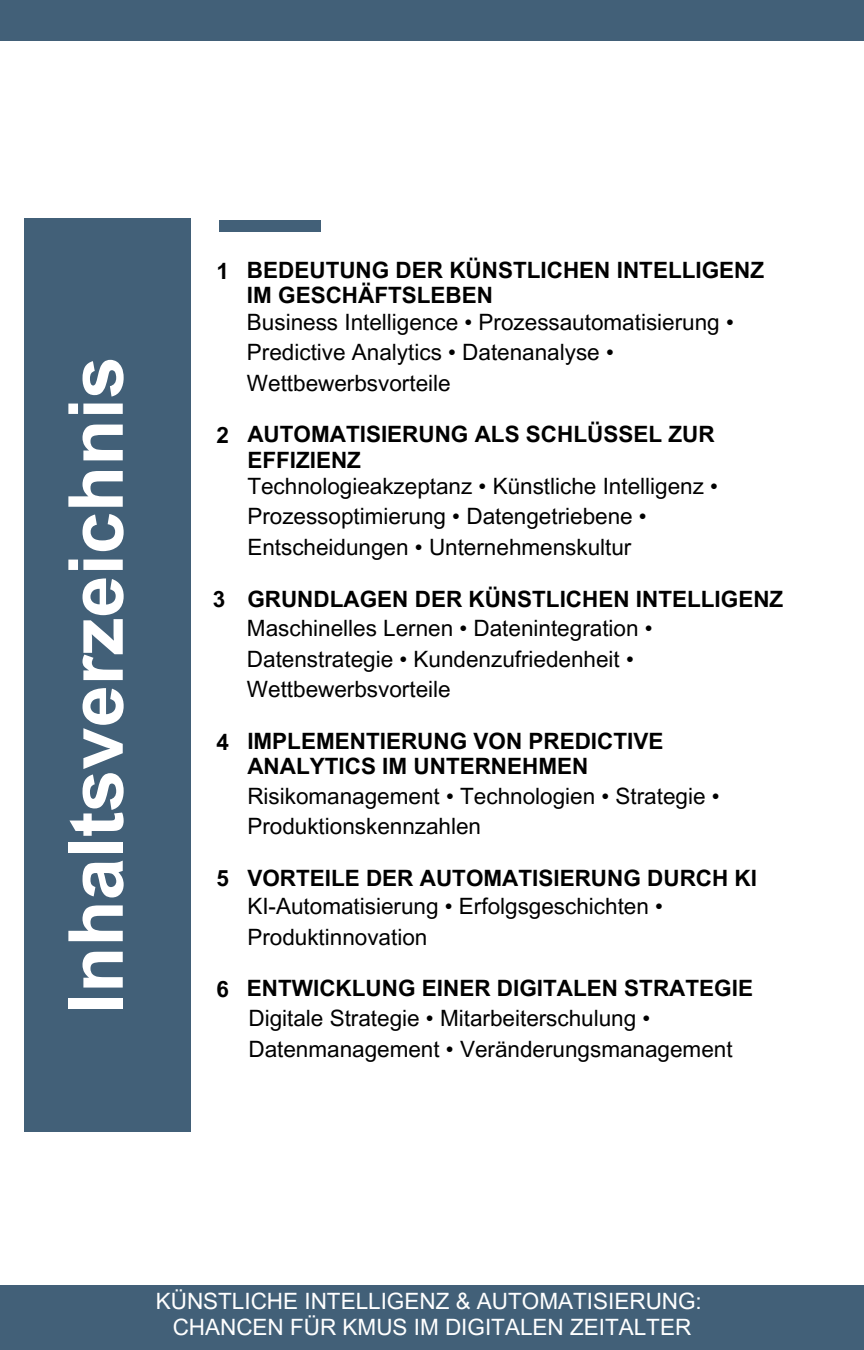
<style>
.page{position:relative;width:864px;height:1350px;background:#fff}
.page>*{position:absolute;margin:0;border:0;box-sizing:border-box;transform-origin:0 0}
.t1{font:700 75.83px "Arial MT Pro";color:#fff}
.t2{font:22.5px/30.4px "Arial MT Pro";color:#000}
.t3{font:700 22.5px/25.2px "Arial MT Pro";color:#000}
.t4{font:22.5px/25.2px "Arial MT Pro";color:#fff;text-align:center}
</style>
<div class="page">
<div style="left:24px;top:218px;width:167px;height:914px;background:#426078"></div>
<div style="left:0;top:0;width:864px;height:40px;background:#426078"></div>
<div style="left:0;top:1286px;width:864px;height:64px;background:#426078"></div>
<div style="left:219px;top:220px;width:102px;height:11px;background:#426078"></div>
<h1 class="t1" style="left:68px;top:1014px;width:659px;rotate:-90deg">Inhaltsverzeichnis</h1>
<p class="t3" style="left:216px;top:262px;width:14px">1</p>
<p class="t3" style="left:216px;top:426px;width:14px">2</p>
<h2 class="t3" style="left:213px;top:589px;width:14px">3</h2>
<p class="t3" style="left:216px;top:732px;width:14px">4</p>
<p class="t3" style="left:216px;top:868px;width:14px">5</p>
<h3 class="t3" style="left:216px;top:979px;width:14px">6</h3>
<h2 class="t3" style="left:247px;top:260px;width:519px">BEDEUTUNG DER KÜNSTLICHEN INTELLIGENZ<br>IM GESCHÄFTSLEBEN</h2>
<p class="t2" style="left:247px;top:310px;width:489px">Business Intelligence • Prozessautomatisierung •<br>Predictive Analytics • Datenanalyse •<br>Wettbewerbsvorteile</p>
<p class="t3" style="left:247px;top:425px;width:469px">AUTOMATISIERUNG ALS SCHLÜSSEL ZUR<br>EFFIZIENZ</p>
<h2 class="t2" style="left:247px;top:474px;width:472px">Technologieakzeptanz • Künstliche Intelligenz •<br>Prozessoptimierung • Datengetriebene •<br>Entscheidungen • Unternehmenskultur</h2>
<p class="t3" style="left:247px;top:589px;width:538px">GRUNDLAGEN DER KÜNSTLICHEN INTELLIGENZ</p>
<p class="t2" style="left:247px;top:616px;width:407px">Maschinelles Lernen • Datenintegration •<br>Datenstrategie • Kundenzufriedenheit •<br>Wettbewerbsvorteile</p>
<h2 class="t3" style="left:247px;top:731px;width:418px">IMPLEMENTIERUNG VON PREDICTIVE<br>ANALYTICS IM UNTERNEHMEN</h2>
<p class="t2" style="left:247px;top:784px;width:474px">Risikomanagement • Technologien • Strategie •<br>Produktionskennzahlen</p>
<p class="t3" style="left:247px;top:869px;width:511px">VORTEILE DER AUTOMATISIERUNG DURCH KI</p>
<h2 class="t2" style="left:247px;top:894px;width:417px">KI-Automatisierung • Erfolgsgeschichten •<br>Produktinnovation</h2>
<h2 class="t3" style="left:247px;top:979px;width:508px">ENTWICKLUNG EINER DIGITALEN STRATEGIE</h2>
<p class="t2" style="left:248px;top:1006px;width:486px">Digitale Strategie • Mitarbeiterschulung •<br>Datenmanagement • Veränderungsmanagement</p>
<p class="t4" style="left:156px;top:1292px;width:548px">KÜNSTLICHE INTELLIGENZ &amp; AUTOMATISIERUNG:<br>CHANCEN FÜR KMUS IM DIGITALEN ZEITALTER</p>
</div>
